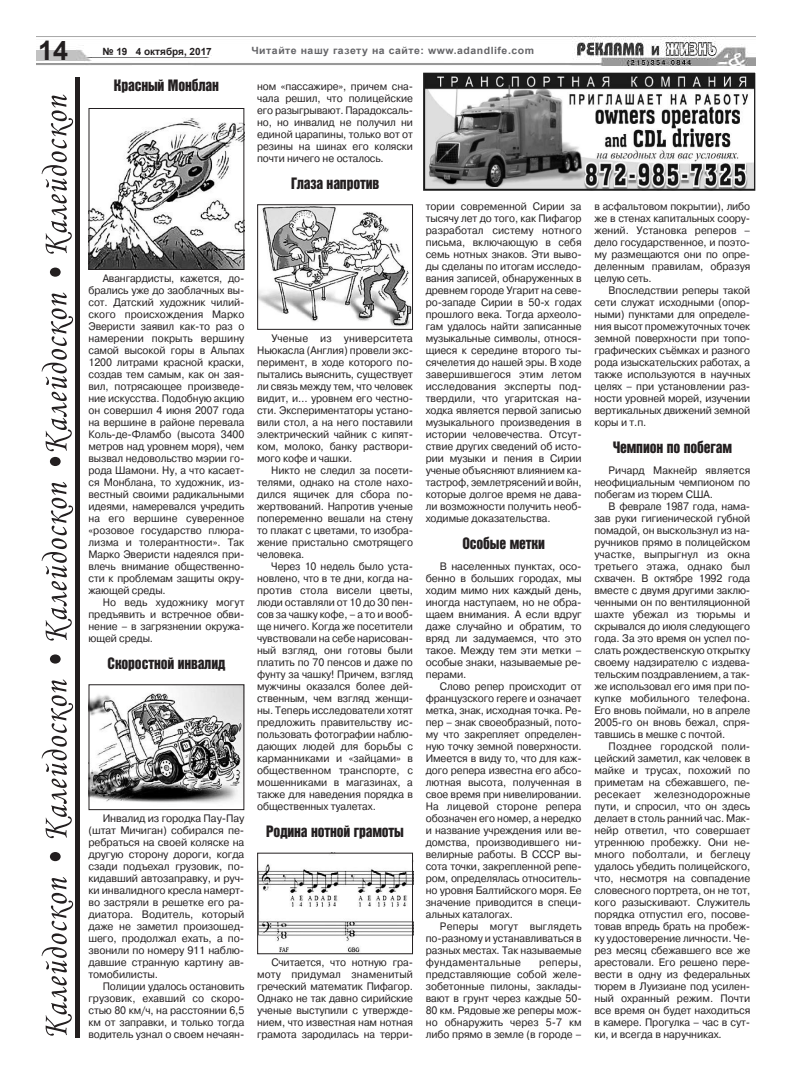
<style>
.page{position:relative;width:792px;height:1080px;background:#fff}
.page>*{position:absolute;margin:0;border:0;box-sizing:border-box;transform-origin:0 0}
.t1{font:700 27px "Arial";color:#231f20}
.t2{font:16px "Bastion Kontrast";letter-spacing:-.01em;color:#231f20;scale:.95 1}
.t3{font:500 10.8px/12px "Pragmatica C";letter-spacing:-.01em;color:#231f20;text-align:justify;scale:.95 1}
.t4{font:500 10.8px/12px "Pragmatica C";letter-spacing:-.01em;color:#231f20;text-align:justify;scale:.96 1}
.t5{font:500 10.8px/12px "Pragmatica C";letter-spacing:-.01em;color:#231f20;text-align:justify}
.t6{font:700 10px "Arial";letter-spacing:.05em;color:#656568;scale:1.05 1}
.t7{font:700 10px "Arial";color:#231f20}
</style>
<div class="page">
<img style="left:36px;top:36px;width:720px;height:29px">
<img style="left:424px;top:74px;width:330px;height:116px">
<svg style="left:42px;top:877px;width:31px;height:159px"></svg>
<svg style="left:50px;top:852px;width:11px;height:9px"></svg>
<svg style="left:42px;top:679px;width:31px;height:159px"></svg>
<svg style="left:50px;top:654px;width:11px;height:10px"></svg>
<svg style="left:42px;top:482px;width:31px;height:159px"></svg>
<svg style="left:50px;top:457px;width:11px;height:9px"></svg>
<svg style="left:42px;top:293px;width:31px;height:158px"></svg>
<svg style="left:50px;top:268px;width:11px;height:9px"></svg>
<svg style="left:42px;top:95px;width:31px;height:159px"></svg>
<div style="left:75px;top:78px;width:5px;height:960px;background:#231f20"></div>
<img style="left:90px;top:686px;width:152px;height:117px">
<div style="left:88px;top:684px;width:156px;height:126px;border:1px solid #231f20"></div>
<img style="left:259px;top:864px;width:152px;height:88px">
<div style="left:257px;top:853px;width:156px;height:101px;border:1px solid #231f20"></div>
<img style="left:259px;top:206px;width:152px;height:121px">
<div style="left:257px;top:204px;width:156px;height:126px;border:1px solid #231f20"></div>
<img style="left:90px;top:118px;width:152px;height:150px">
<div style="left:88px;top:108px;width:156px;height:162px;border:1px solid #231f20"></div>
<h1 class="t1" style="left:38px;top:31px;width:32px">14</h1>
<p class="t7" style="left:102px;top:44px;width:111px">№ 19 4 октября, 2017</p>
<p class="t6" style="left:251px;top:43px;width:271px">Читайте нашу газету на сайте: www.adandlife.com</p>
<h2 class="t2" style="left:114px;top:78px;width:112px">Красный Монблан</h2>
<p class="t3" style="left:257px;top:80px;width:166px">ном «пассажире», причем сна&shy;чала решил, что полицейские его разыгрывают. Парадоксаль&shy;но, но инвалид не получил ни единой царапины, только вот от резины на шинах его коляски почти ничего не осталось.</p>
<h2 class="t2" style="left:291px;top:175px;width:94px">Глаза напротив</h2>
<p class="t3" style="left:88px;top:272px;width:166px;text-indent:14px">Авангардисты, кажется, до&shy;брались уже до заоблачных вы&shy;сот. Датский художник чилий&shy;ского происхождения Марко Эверисти заявил как-то раз о намерении покрыть вершину самой высокой горы в Альпах 1200 литрами красной краски, создав тем самым, как он зая&shy;вил, потрясающее произведе&shy;ние искусства. Подобную акцию он совершил 4 июня 2007 года на вершине в районе перевала Коль-де-Фламбо (высота 3400 метров над уровнем моря), чем вызвал недовольство мэрии го&shy;рода Шамони. Ну, а что касает&shy;ся Монблана, то художник, из&shy;вестный своими радикальными идеями, намеревался учредить на его вершине суверенное «розовое государство плюра&shy;лизма и толерантности». Так Марко Эверисти надеялся при&shy;влечь внимание общественно&shy;сти к проблемам защиты окру&shy;жающей среды.</p>
<p class="t3" style="left:88px;top:596px;width:166px;text-indent:14px">Но ведь художнику могут предъявить и встречное обви&shy;нение – в загрязнении окружа&shy;ющей среды.</p>
<h2 class="t2" style="left:108px;top:656px;width:125px">Скоростной инвалид</h2>
<p class="t5" style="left:88px;top:813px;width:157px;text-indent:14px">Инвалид из городка Пау-Пау (штат Мичиган) собирался пе&shy;ребраться на своей коляске на другую сторону дороги, когда сзади подъехал грузовик, по&shy;кидавший автозаправку, и руч&shy;ки инвалидного кресла намерт&shy;во застряли в решетке его ра&shy;диатора. Водитель, который даже не заметил произошед&shy;шего, продолжал ехать, а по&shy;звонили по номеру 911 наблю&shy;давшие странную картину ав&shy;томобилисты.</p>
<p class="t3" style="left:88px;top:981px;width:166px;text-indent:14px">Полиции удалось остановить грузовик, ехавший со скоро&shy;стью 80 км/ч, на расстоянии 6,5 км от заправки, и только тогда водитель узнал о своем нечаян-</p>
<p class="t3" style="left:257px;top:332px;width:166px;text-indent:14px">Ученые из университета Ньюкасла (Англия) провели экс&shy;перимент, в ходе которого по&shy;пытались выяснить, существует ли связь между тем, что человек видит, и… уровнем его честно&shy;сти. Экспериментаторы устано&shy;вили стол, а на него поставили электрический чайник с кипят&shy;ком, молоко, банку раствори&shy;мого кофе и чашки.</p>
<p class="t3" style="left:257px;top:464px;width:166px;text-indent:14px">Никто не следил за посети&shy;телями, однако на столе нахо&shy;дился ящичек для сбора по&shy;жертвований. Напротив ученые попеременно вешали на стену то плакат с цветами, то изобра&shy;жение пристально смотрящего человека.</p>
<p class="t3" style="left:257px;top:560px;width:166px;text-indent:14px">Через 10 недель было уста&shy;новлено, что в те дни, когда на&shy;против стола висели цветы, люди оставляли от 10 до 30 пен&shy;сов за чашку кофе, – а то и вооб&shy;ще ничего. Когда же посетители чувствовали на себе нарисован&shy;ный взгляд, они готовы были платить по 70 пенсов и даже по фунту за чашку! Причем, взгляд мужчины оказался более дей&shy;ственным, чем взгляд женщи&shy;ны. Теперь исследователи хотят предложить правительству ис&shy;пользовать фотографии наблю&shy;дающих людей для борьбы с карманниками и «зайцами» в общественном транспорте, с мошенниками в магазинах, а также для наведения порядка в общественных туалетах.</p>
<h2 class="t2" style="left:266px;top:824px;width:147px">Родина нотной грамоты</h2>
<p class="t3" style="left:257px;top:957px;width:166px;text-indent:14px">Считается, что нотную гра&shy;моту придумал знаменитый греческий математик Пифагор.<br>Однако не так давно сирийские ученые выступили с утвержде&shy;нием, что известная нам нотная грамота зародилась на терри-</p>
<p class="t3" style="left:426px;top:200px;width:166px">тории современной Сирии за тысячу лет до того, как Пифагор разработал систему нотного письма, включающую в себя семь нотных знаков. Эти выво&shy;ды сделаны по итогам исследо&shy;вания записей, обнаруженных в древнем городе Угарит на севе&shy;ро-западе Сирии в 50-х годах прошлого века. Тогда археоло&shy;гам удалось найти записанные музыкальные символы, относя&shy;щиеся к середине второго ты&shy;сячелетия до нашей эры. В ходе завершившегося этим летом исследования эксперты под&shy;твердили, что угаритская на&shy;ходка является первой записью музыкального произведения в истории человечества. Отсут&shy;ствие других сведений об исто&shy;рии музыки и пения в Сирии ученые объясняют влиянием ка&shy;тастроф, землетрясений и войн, которые долгое время не дава&shy;ли возможности получить необ&shy;ходимые доказательства.</p>
<h2 class="t2" style="left:462px;top:536px;width:88px">Особые метки</h2>
<p class="t5" style="left:426px;top:560px;width:157px;text-indent:14px">В населенных пунктах, осо&shy;бенно в больших городах, мы ходим мимо них каждый день, иногда наступаем, но не обра&shy;щаем внимания. А если вдруг даже случайно и обратим, то вряд ли задумаемся, что это такое. Между тем эти метки – особые знаки, называемые ре&shy;перами.</p>
<p class="t3" style="left:426px;top:680px;width:166px;text-indent:14px">Слово репер происходит от французского repere и означает метка, знак, исходная точка. Ре&shy;пер – знак своеобразный, пото&shy;му что закрепляет определен&shy;ную точку земной поверхности.<br>Имеется в виду то, что для каж&shy;дого репера известна его абсо&shy;лютная высота, полученная в свое время при нивелировании.<br>На лицевой стороне репера обозначен его номер, а нередко и название учреждения или ве&shy;домства, производившего ни&shy;велирные работы. В СССР вы&shy;сота точки, закрепленной репе&shy;ром, определялась относитель&shy;но уровня Балтийского моря. Ее значение приводится в специ&shy;альных каталогах.</p>
<p class="t3" style="left:426px;top:921px;width:166px;text-indent:14px">Реперы могут выглядеть по-разному и устанавливаться в разных местах. Так называемые фундаментальные</p>
<p class="t3" style="left:426px;top:957px;width:166px;text-indent:113px">реперы, представляющие собой желе&shy;зобетонные пилоны, заклады&shy;вают в грунт через каждые 50- 80 км. Рядовые же реперы мож&shy;но обнаружить через 5-7 км либо прямо в земле (в городе –</p>
<p class="t3" style="left:594px;top:200px;width:166px">в асфальтовом покрытии), либо же в стенах капитальных соору&shy;жений. Установка реперов – дело государственное, и поэто&shy;му размещаются они по опре&shy;деленным правилам, образуя целую сеть.</p>
<p class="t3" style="left:594px;top:284px;width:166px;text-indent:14px">Впоследствии реперы такой сети служат исходными (опор&shy;ными) пунктами для определе&shy;ния высот промежуточных точек земной поверхности при топо&shy;графических съёмках и разного рода изыскательских работах, а также используются в научных целях – при установлении раз&shy;ности уровней морей, изучении вертикальных движений земной коры и т.п.</p>
<h2 class="t2" style="left:613px;top:439px;width:127px">Чемпион по побегам</h2>
<p class="t3" style="left:594px;top:464px;width:166px;text-indent:14px">Ричард Макнейр является неофициальным чемпионом по побегам из тюрем США.</p>
<p class="t3" style="left:594px;top:500px;width:166px;text-indent:14px">В феврале 1987 года, нама&shy;зав руки гигиенической губной помадой, он выскользнул из на&shy;ручников прямо в полицейском участке, выпрыгнул из окна третьего этажа, однако был схвачен. В октябре 1992 года вместе с двумя другими заклю&shy;ченными он по вентиляционной шахте убежал из тюрьмы и скрывался до июля следующего года. За это время он успел по&shy;слать рождественскую открытку своему надзирателю с издева&shy;тельским поздравлением, а так&shy;же использовал его имя при по&shy;купке мобильного телефона.<br>Его вновь поймали, но в апреле 2005-го он вновь бежал, спря&shy;тавшись в мешке с почтой.</p>
<p class="t4" style="left:594px;top:740px;width:164px;text-indent:14px">Позднее городской поли&shy;цейский заметил, как человек в майке и трусах, похожий по приметам на сбежавшего, пе&shy;ресекает железнодорожные пути, и спросил, что он здесь делает в столь ранний час. Мак&shy;нейр ответил, что совершает утреннюю пробежку. Они не&shy;много поболтали, и беглецу удалось убедить полицейского, что, несмотря на совпадение словесного портрета, он не тот, кого разыскивают. Служитель порядка отпустил его, посове&shy;товав впредь брать на пробеж&shy;ку удостоверение личности. Че&shy;рез месяц сбежавшего все же арестовали. Его решено пере&shy;вести в одну из федеральных тюрем в Луизиане под усилен&shy;ный охранный режим. Почти все время он будет находиться в камере. Прогулка – час в сут&shy;ки, и всегда в наручниках.</p>
</div>
